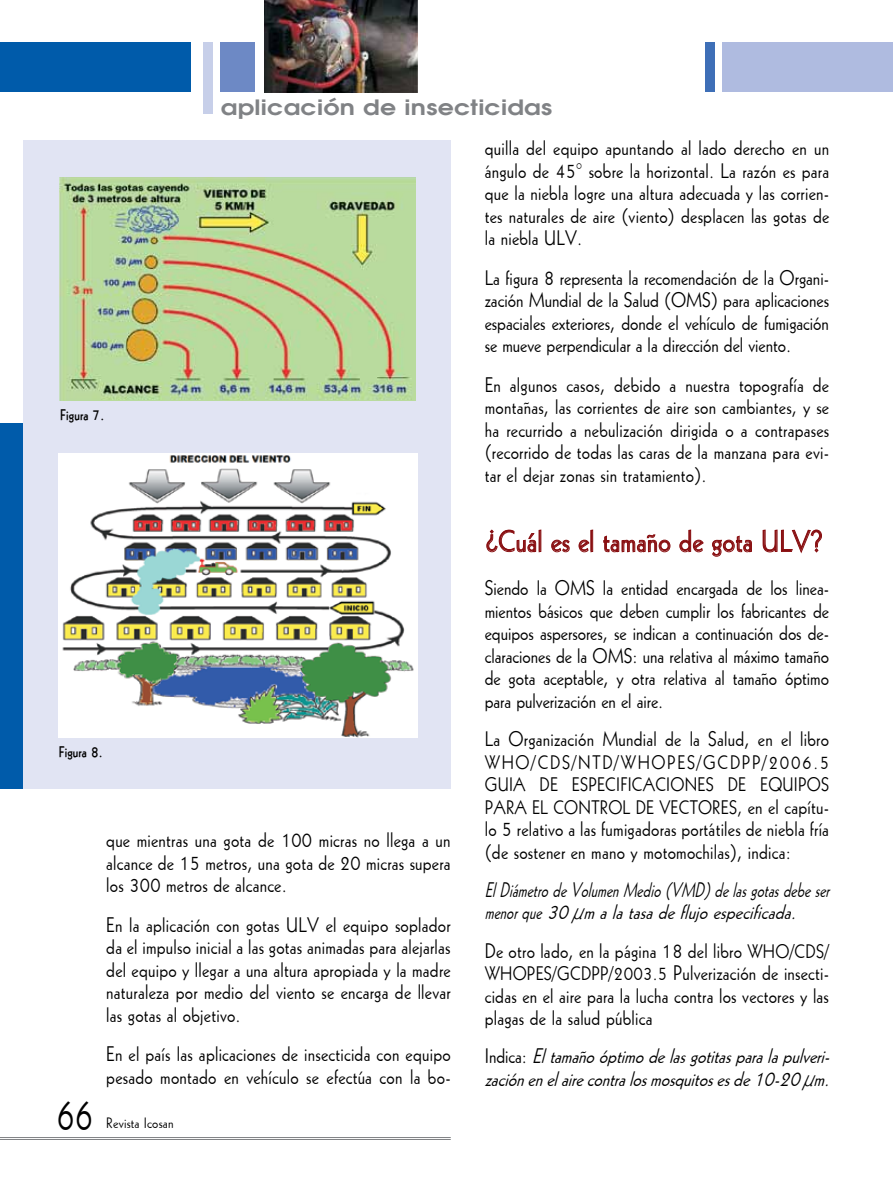
<style>
.page{position:relative;width:893px;height:1191px;background:#fff}
.page>*{position:absolute;margin:0;border:0;box-sizing:border-box;transform-origin:0 0}
.t1{font:45px "Geo 112 Thin Normal";color:#000}
.t2{font:30px "Geo 112 Thin Normal";letter-spacing:.01em;color:#880e10;scale:1.25 1}
.t3{font:21px/22.5px "Geo 112 Thin Normal";letter-spacing:.01em;color:#000;text-align:justify;scale:1.2 1}
.t4{font:italic 100 21px/22.5px "Geo 112";letter-spacing:.01em;color:#000;scale:1.2 1}
.t5{font:italic 100 21px/22.5px "Geo 112";letter-spacing:.01em;color:#000}
.t6{font:700 21px "Avian";letter-spacing:.01em;color:#808285;scale:1.2 1}
.t7{font:19.5px/22.5px "Geo 112 Thin Normal";letter-spacing:.01em;color:#000;text-align:justify;scale:1.2 1}
.t8{font:100 15px "Geo 112";letter-spacing:.01em;color:#000;scale:1.25 1}
.t9{font:15px "Geo 112 Thin Normal";letter-spacing:.01em;color:#000;scale:1.25 1}
.s1{font-size:21px}
.s2{font-size:19.5px}
.s3{font-family:"Geo 112 Thin Normal";font-weight:400;font-style:normal}
</style>
<div class="page">
<hr style="left:0;top:1139px;width:451px;height:1px;background:#808285">
<hr style="left:0;top:1137px;width:451px;height:1px;background:#808285">
<div style="left:0;top:42px;width:190px;height:50px;background:#005baa"></div>
<div style="left:204px;top:42px;width:9px;height:72px;background:#c7cfe9"></div>
<div style="left:705px;top:42px;width:10px;height:50px;background:#3e6fb7"></div>
<div style="left:221px;top:42px;width:34px;height:50px;background:#6d89c5"></div>
<div style="left:722px;top:42px;width:171px;height:50px;background:#afbbe0"></div>
<div style="left:0;top:423px;width:43px;height:365px;background:#005baa"></div>
<svg style="left:486px;top:529px;width:50px;height:23px"></svg>
<svg style="left:551px;top:539px;width:19px;height:13px"></svg>
<svg style="left:578px;top:539px;width:12px;height:13px"></svg>
<div style="left:591px;top:530px;width:2px;height:22px;border:1px solid #880e10"></div>
<svg style="left:603px;top:534px;width:68px;height:18px"></svg>
<svg style="left:679px;top:529px;width:25px;height:23px"></svg>
<svg style="left:712px;top:535px;width:40px;height:22px"></svg>
<svg style="left:762px;top:529px;width:60px;height:25px"></svg>
<div style="left:24px;top:140px;width:427px;height:648px;background:#e1e4f3"></div>
<img style="left:60px;top:177px;width:356px;height:223px">
<img style="left:59px;top:453px;width:358px;height:284px">
<img style="left:264px;top:0;width:153px;height:92px">
<p class="t8" style="left:60px;top:401px;width:37px">Figura 7.</p>
<p class="t6" style="left:221px;top:92px;width:278px">aplicación de insecticidas</p>
<p class="t3" style="left:485px;top:133px;width:289px">quilla del equipo apuntando al lado derecho en un ángulo de 45° sobre la horizontal. La razón es para que la niebla logre una altura adecuada y las corrien&shy;tes naturales de aire (viento) desplacen las gotas de la niebla ULV.</p>
<p class="t3" style="left:485px;top:263px;width:288px">La figura 8 representa la recomendación de la Organi&shy;zación Mundial de la Salud (OMS) para aplicaciones espaciales exteriores, donde el vehículo de fumigación se mueve perpendicular a la dirección del viento.</p>
<p class="t3" style="left:485px;top:370px;width:289px">En algunos casos, debido a nuestra topografía de montañas, las corrientes de aire son cambiantes, y se ha recurrido a nebulización dirigida o a contrapases (recorrido de todas las caras de la manzana para evi&shy;tar el dejar zonas sin tratamiento).</p>
<p class="t8" style="left:59px;top:738px;width:37px">Figura 8.</p>
<h1 class="t1" style="left:57px;top:1073px;width:38px">66</h1>
<p class="t3" style="left:106px;top:825px;width:288px">que mientras una gota de 100 micras no llega a un alcance de 15 metros, una gota de 20 micras supera los 300 metros de alcance.</p>
<p class="t3" style="left:106px;top:910px;width:288px">En la aplicación con gotas ULV el equipo soplador da el impulso inicial a las gotas animadas para alejarlas del equipo y llegar a una altura apropiada y la madre naturaleza por medio del viento se encarga de llevar las gotas al objetivo.</p>
<p class="t3" style="left:106px;top:1039px;width:289px">En el país las aplicaciones de insecticida con equipo pesado montado en vehículo se efectúa con la bo-</p>
<p class="t9" style="left:106px;top:1109px;width:55px">Revista Icosan</p>
<h2 class="t2" style="left:485px;top:514px;width:272px">¿Cuál es el tamaño de gota ULV?</h2>
<p class="t3" style="left:485px;top:573px;width:288px">Siendo la OMS la entidad encargada de los linea&shy;mientos básicos que deben cumplir los fabricantes de equipos aspersores, se indican a continuación dos de&shy;claraciones de la OMS: una relativa al máximo tamaño de gota aceptable, y otra relativa al tamaño óptimo para pulverización en el aire.</p>
<p class="t3" style="left:485px;top:724px;width:288px">La Organización Mundial de la Salud, en el libro</p>
<p class="t7" style="left:485px;top:747px;width:289px">WHO/CDS/NTD/WHOPES/GCDPP/2006.5<br>GUIA DE ESPECIFICACIONES DE EQUIPOS PARA EL CONTROL DE VECTORES, <span class="s1">en el capítu-</span></p>
<p class="t3" style="left:485px;top:814px;width:288px">lo 5 relativo a las fumigadoras portátiles de niebla fría (de sostener en mano y motomochilas), indica:</p>
<p class="t5" style="left:485px;top:875px;width:346px">El Diámetro de Volumen Medio (VMD) de las gotas debe ser menor que 30 μm a la tasa de flujo especificada.</p>
<p class="t3" style="left:485px;top:935px;width:289px">De otro lado, en la página 18 del libro <span class="s2">WHO/CDS/ WHOPES/GCDPP/2003.5</span> Pulverización de insecti&shy;cidas en el aire para la lucha contra los vectores y las plagas de la salud pública</p>
<p class="t4" style="left:485px;top:1041px;width:289px"><span class="s3">Indica:</span> El tamaño óptimo de las gotitas para la pulveri&shy;zación en el aire contra los mosquitos es de 10-20 μm.</p>
</div>
